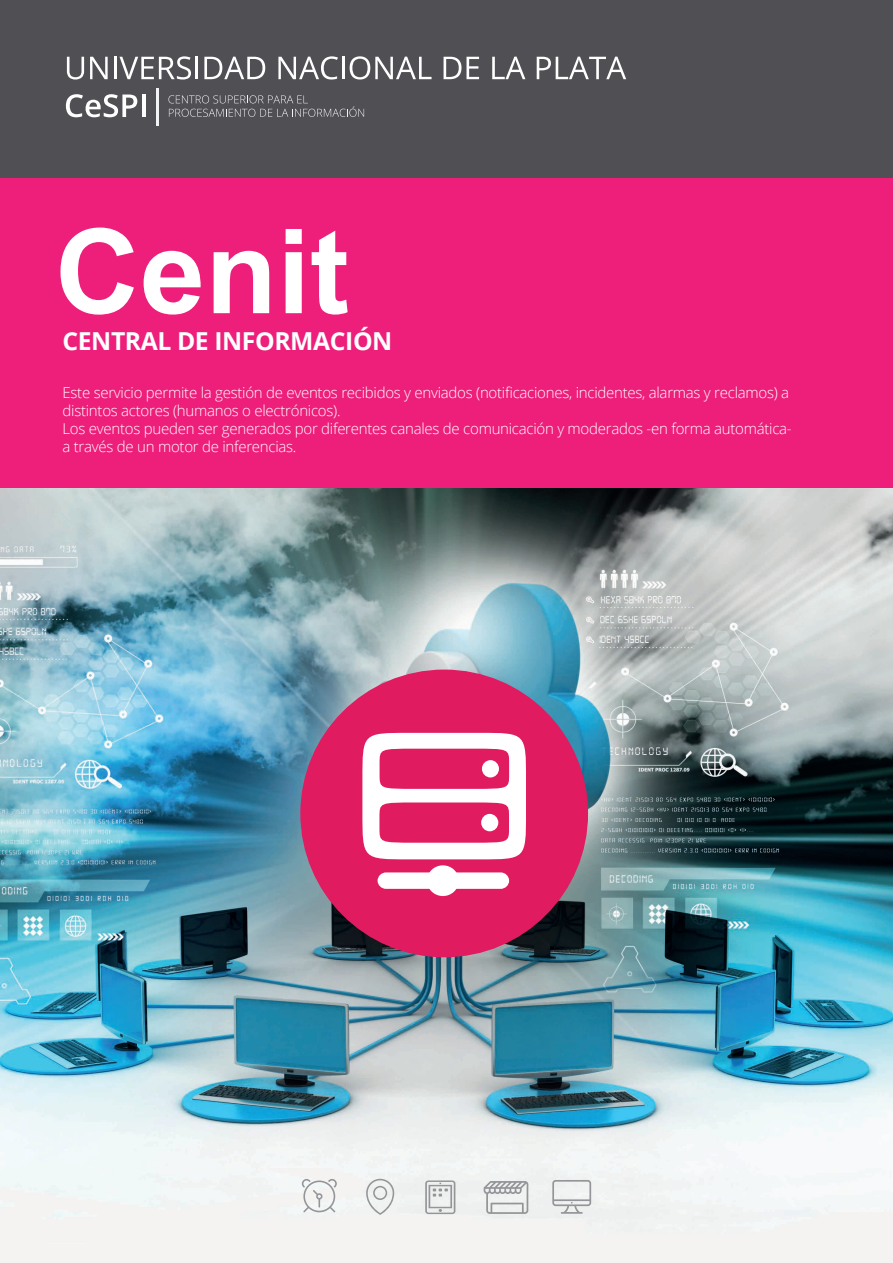
<style>
.page{position:relative;width:893px;height:1263px;background:#fff}
.page>*{position:absolute;margin:0;border:0;box-sizing:border-box;transform-origin:0 0}
.t1{font:700 117.6px "Arial";color:#fff}
.t2{font:700 24.75px "Open Sans";letter-spacing:-.015em;color:#fff}
.t3{font:300 15px/18px "Open Sans";letter-spacing:-.015em;color:#fff}
</style>
<div class="page">
<img style="left:0;top:488px;width:893px;height:775px">
<div style="left:300px;top:669px;width:288px;height:288px;background:#e01b5f;border-radius:50%"></div>
<div style="left:378px;top:872px;width:131px;height:17px;background:#fff;border-radius:8px"></div>
<div style="left:427px;top:865px;width:32px;height:31px;background:#fff;border-radius:50%"></div>
<svg style="left:362px;top:733px;width:164px;height:126px"></svg>
<div style="left:482px;top:760px;width:17px;height:17px;background:#fff;border-radius:50%"></div>
<div style="left:481px;top:814px;width:17px;height:17px;background:#fff;border-radius:50%"></div>
<div style="left:0;top:177px;width:893px;height:311px;background:#ee1e7b"></div>
<div style="left:0;top:0;width:893px;height:177px;background:#504f54"></div>
<svg style="left:67px;top:57px;width:17px;height:23px"></svg>
<svg style="left:90px;top:57px;width:18px;height:22px"></svg>
<hr style="left:114px;top:57px;width:2px;height:22px;background:#fff">
<svg style="left:119px;top:56px;width:72px;height:24px"></svg>
<hr style="left:196px;top:57px;width:2px;height:22px;background:#fff">
<svg style="left:204px;top:57px;width:61px;height:22px"></svg>
<svg style="left:278px;top:56px;width:60px;height:24px"></svg>
<hr style="left:342px;top:57px;width:3px;height:22px;background:#fff">
<svg style="left:350px;top:56px;width:82px;height:24px"></svg>
<svg style="left:444px;top:57px;width:35px;height:22px"></svg>
<svg style="left:492px;top:57px;width:33px;height:22px"></svg>
<svg style="left:537px;top:57px;width:89px;height:22px"></svg>
<svg style="left:66px;top:94px;width:71px;height:23px"></svg>
<hr style="left:142px;top:95px;width:3px;height:22px;background:#fff">
<svg style="left:168px;top:95px;width:196px;height:22px"></svg>
<hr style="left:156px;top:89px;width:3px;height:37px;background:#f2f3f4">
<svg style="left:425px;top:1180px;width:30px;height:34px"></svg>
<svg style="left:552px;top:1180px;width:39px;height:34px"></svg>
<svg style="left:366px;top:1179px;width:28px;height:36px"></svg>
<svg style="left:302px;top:1179px;width:35px;height:33px"></svg>
<svg style="left:484px;top:1181px;width:44px;height:33px"></svg>
<h1 class="t1" style="left:55px;top:193px;width:296px">Cenit</h1>
<h2 class="t2" style="left:63px;top:324px;width:331px">CENTRAL DE INFORMACIÓN</h2>
<p class="t3" style="left:63px;top:383px;width:731px">Este servicio permite la gestión de eventos recibidos y enviados (notificaciones, incidentes, alarmas y reclamos) a distintos actores (humanos o electrónicos).<br>Los eventos pueden ser generados por diferentes canales de comunicación y moderados -en forma automática&shy;a través de un motor de inferencias.</p>
</div>
